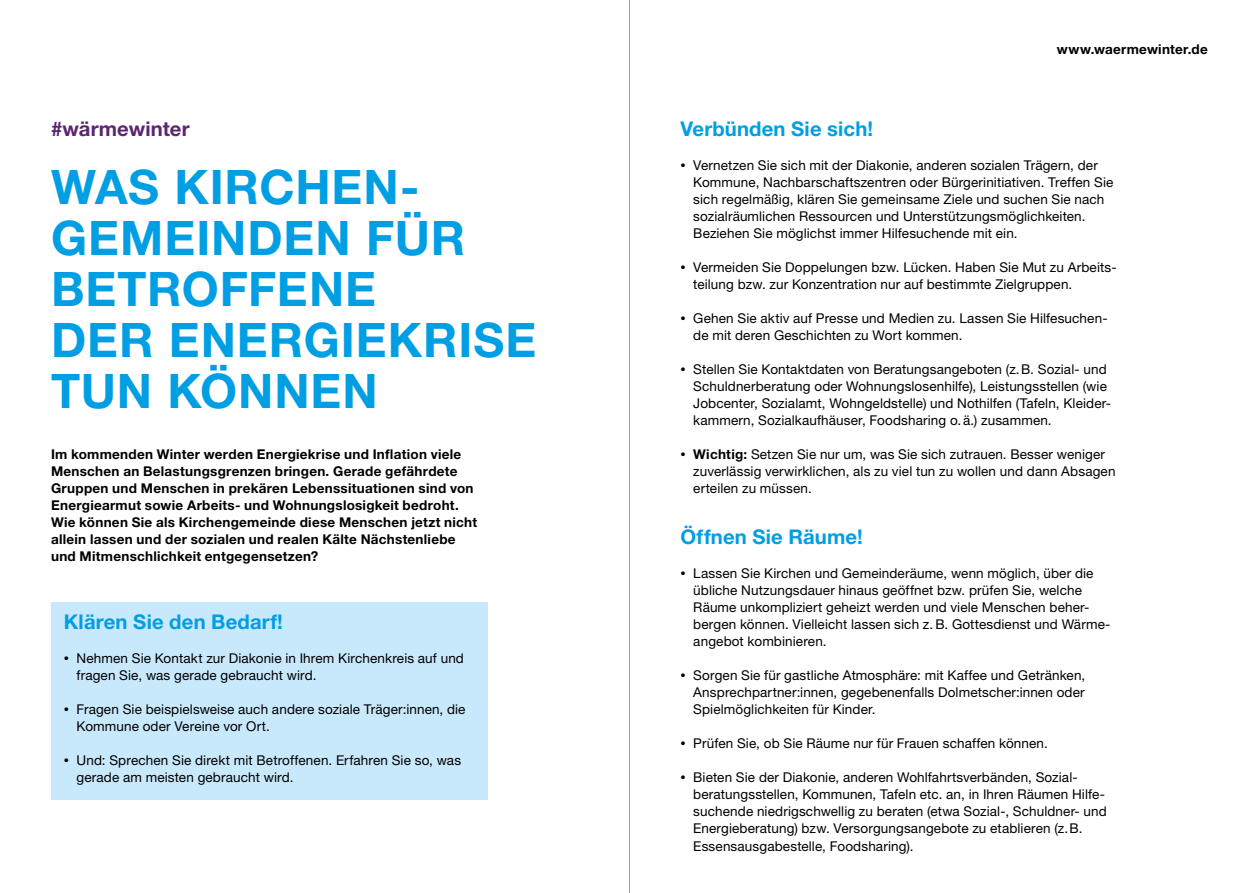
<style>
.page{position:relative;width:1259px;height:893px;background:#fff}
.page>*{position:absolute;margin:0;border:0;box-sizing:border-box;transform-origin:0 0}
.t1{font:700 47.7px/51px "Helvetica Neue LT Pro";letter-spacing:.02em;color:#009ee3}
.t2{font:700 20.25px "Helvetica Neue LT Pro";letter-spacing:.01em;color:#009ee3}
.t3{font:700 20.25px "Helvetica Neue LT Pro";letter-spacing:.005em;color:#5a2572}
.t4{font:13.5px/17px "Helvetica Neue LT Pro";letter-spacing:.01em;color:#000}
.t5{font:700 13.5px/17px "Helvetica Neue LT Pro";letter-spacing:.02em;color:#000}
.s1{font-size:10.5px}
.s2{font-weight:700}
</style>
<div class="page">
<div style="left:51px;top:602px;width:437px;height:197px;background:#c8e8fb"></div>
<hr style="left:629px;top:0;width:1px;height:893px;background:#9c9c9d">
<h2 class="t3" style="left:51px;top:116px;width:140px">#wärmewinter</h2>
<h1 class="t1" style="left:51px;top:160px;width:487px">WAS KIRCHEN-<br>GEMEINDEN FÜR<br>BETROFFENE<br>DER ENERGIEKRISE<br>TUN KÖNNEN</h1>
<p class="t5" style="left:51px;top:446px;width:428px">Im kommenden Winter werden Energiekrise und Inflation viele Menschen an Belastungsgrenzen bringen. Gerade gefährdete Gruppen und Menschen in prekären Lebenssituationen sind von Energiearmut sowie Arbeits- und Wohnungslosigkeit bedroht.<br>Wie können Sie als Kirchengemeinde diese Menschen jetzt nicht allein lassen und der sozialen und realen Kälte Nächstenliebe und Mitmenschlichkeit entgegensetzen?</p>
<h2 class="t2" style="left:64px;top:609px;width:221px">Klären Sie den Bedarf!</h2>
<p class="t4" style="left:77px;top:650px;width:389px;text-indent:-13px"><span class="s1">•</span> Nehmen Sie Kontakt zur Diakonie in Ihrem Kirchenkreis auf und fragen Sie, was gerade gebraucht wird.</p>
<p class="t4" style="left:77px;top:701px;width:390px;text-indent:-13px"><span class="s1">•</span> Fragen Sie beispielsweise auch andere soziale Träger:innen, die<br>Kommune oder Vereine vor Ort.</p>
<p class="t4" style="left:77px;top:752px;width:386px;text-indent:-13px"><span class="s1">•</span> Und: Sprechen Sie direkt mit Betroffenen. Erfahren Sie so, was gerade am meisten gebraucht wird.</p>
<p class="t5" style="left:1057px;top:41px;width:153px">www.waermewinter.de</p>
<h2 class="t2" style="left:680px;top:116px;width:194px">Verbünden Sie sich!</h2>
<p class="t4" style="left:693px;top:156px;width:422px;text-indent:-13px"><span class="s1">•</span> Vernetzen Sie sich mit der Diakonie, anderen sozialen Trägern, der Kommune, Nachbarschaftszentren oder Bürgerinitiativen. Treffen Sie sich regelmäßig, klären Sie gemeinsame Ziele und suchen Sie nach sozialräumlichen Ressourcen und Unterstützungsmöglichkeiten.<br>Beziehen Sie möglichst immer Hilfesuchende mit ein.</p>
<p class="t4" style="left:693px;top:259px;width:425px;text-indent:-13px"><span class="s1">•</span> Vermeiden Sie Doppelungen bzw. Lücken. Haben Sie Mut zu Arbeits&shy;teilung bzw. zur Konzentration nur auf bestimmte Zielgruppen.</p>
<p class="t4" style="left:693px;top:310px;width:416px;text-indent:-13px"><span class="s1">•</span> Gehen Sie aktiv auf Presse und Medien zu. Lassen Sie Hilfesuchen&shy;de mit deren Geschichten zu Wort kommen.</p>
<p class="t4" style="left:693px;top:361px;width:419px;text-indent:-13px"><span class="s1">•</span> Stellen Sie Kontaktdaten von Beratungsangeboten (z.B. Sozial- und Schuldnerberatung oder Wohnungslosenhilfe), Leistungsstellen (wie Jobcenter, Sozialamt, Wohngeldstelle) und Nothilfen (Tafeln, Kleider&shy;kammern, Sozialkaufhäuser, Foodsharing o.ä.) zusammen.</p>
<p class="t4" style="left:693px;top:446px;width:424px;text-indent:-13px"><span class="s1">•</span> <span class="s2">Wichtig:</span> Setzen Sie nur um, was Sie sich zutrauen. Besser weniger zuverlässig verwirklichen, als zu viel tun zu wollen und dann Absagen erteilen zu müssen.</p>
<h2 class="t2" style="left:680px;top:524px;width:184px">Öffnen Sie Räume!</h2>
<p class="t4" style="left:693px;top:565px;width:417px;text-indent:-13px"><span class="s1">•</span> Lassen Sie Kirchen und Gemeinderäume, wenn möglich, über die übliche Nutzungsdauer hinaus geöffnet bzw. prüfen Sie, welche Räume unkompliziert geheizt werden und viele Menschen beher&shy;bergen können. Vielleicht lassen sich z. B. Gottesdienst und Wärme&shy;angebot kombinieren.</p>
<p class="t4" style="left:693px;top:667px;width:393px;text-align:justify;text-indent:-13px"><span class="s1">•</span> Sorgen Sie für gastliche Atmosphäre: mit Kaffee und Getränken, Ansprechpartner:innen, gegebenenfalls Dolmetscher:innen oder Spielmöglichkeiten für Kinder.</p>
<p class="t4" style="left:680px;top:735px;width:369px"><span class="s1">•</span> Prüfen Sie, ob Sie Räume nur für Frauen schaffen können.</p>
<p class="t4" style="left:693px;top:769px;width:415px;text-indent:-13px"><span class="s1">•</span> Bieten Sie der Diakonie, anderen Wohlfahrtsverbänden, Sozial&shy;beratungsstellen, Kommunen, Tafeln etc. an, in Ihren Räumen Hilfe&shy;suchende niedrigschwellig zu beraten (etwa Sozial-, Schuldner- und Energieberatung) bzw. Versorgungsangebote zu etablieren (z.B.<br>Essensausgabestelle, Foodsharing).</p>
</div>
